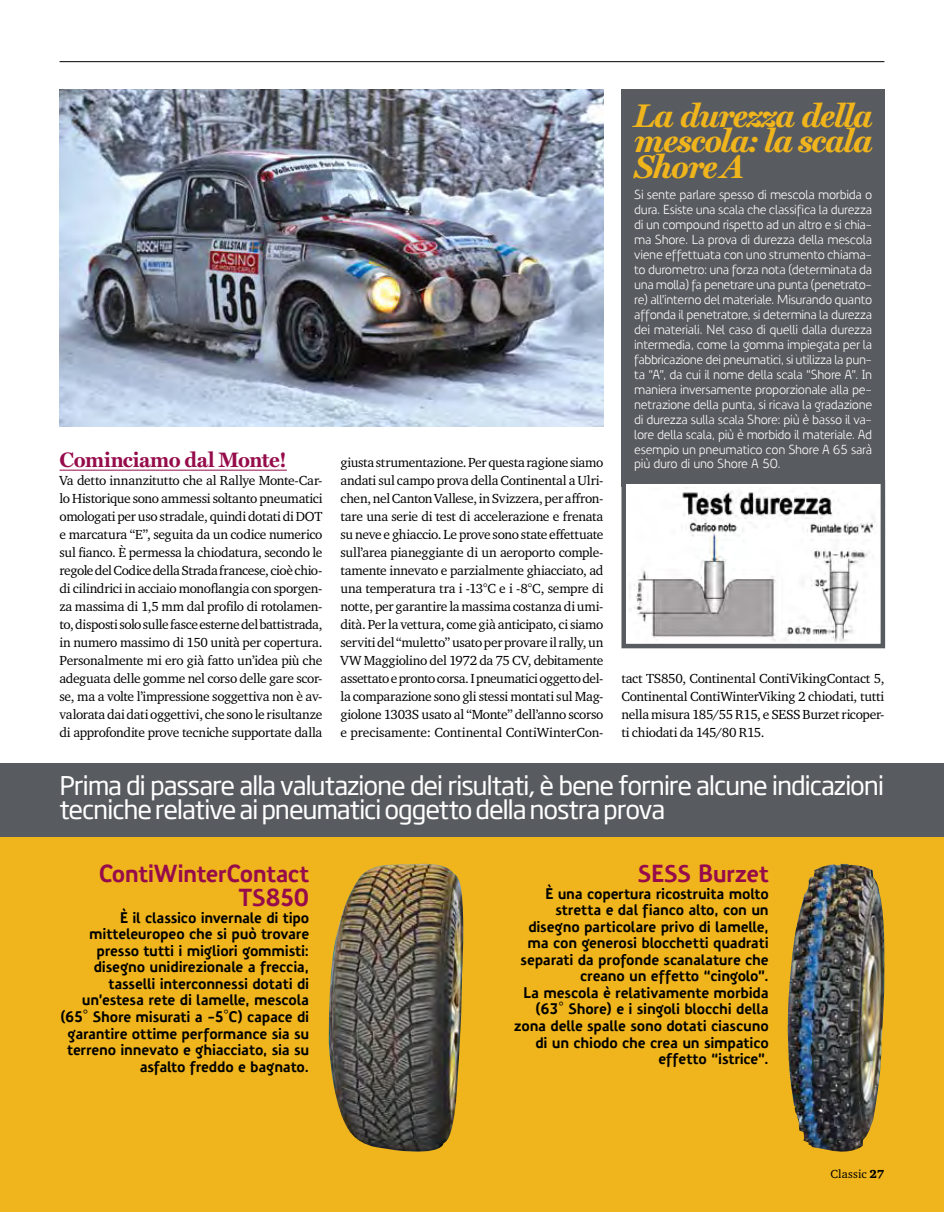
<style>
.page{position:relative;width:944px;height:1212px;background:#fff}
.page>*{position:absolute;margin:0;border:0;box-sizing:border-box;transform-origin:0 0}
.t1{font:italic 700 33px/25.5px "Miller Text";letter-spacing:-.03em;color:#f0b51c;text-align:justify}
.t2{font:25.5px/24px "Soho Gothic Pro";letter-spacing:-.045em;color:#fff}
.t3{font:700 24px/24px "Precious Sans";letter-spacing:-.02em;color:#960c4b;text-align:right}
.t4{font:700 21px "Miller Text";letter-spacing:-.015em;color:#960c4b}
.t5{font:700 15px/16.5px "Precious Sans";letter-spacing:-.015em;color:#000;text-align:right}
.t6{font:13.5px/18px "Charter ITC Std";letter-spacing:-.02em;color:#000;text-align:justify}
.t7{font:12.75px/15px "Precious Sans";letter-spacing:-.025em;color:#fff;text-align:justify}
.t8{font:12px "Charter ITC Std";letter-spacing:.015em;color:#000}
.s1{font-weight:900}
</style>
<div class="page">
<div style="left:0;top:763px;width:944px;height:449px;background:#f0b51c"></div>
<div style="left:0;top:763px;width:944px;height:74px;background:#585b5f"></div>
<hr style="left:60px;top:61px;width:824px;height:1px;background:#000">
<img style="left:328px;top:864px;width:136px;height:288px">
<img style="left:787px;top:864px;width:98px;height:288px">
<hr style="left:60px;top:470px;width:227px;height:1px;background:#960c4b">
<img style="left:60px;top:89px;width:543px;height:337px">
<div style="left:621px;top:89px;width:264px;height:403px;background:#585b5f"></div>
<div style="left:624px;top:482px;width:259px;height:164px;background:#fff"></div>
<img style="left:629px;top:491px;width:246px;height:151px">
<div style="left:621px;top:479px;width:264px;height:169px;border:4px solid #585b5f"></div>
<h3 class="t4" style="left:60px;top:448px;width:229px">Cominciamo dal Monte!</h3>
<p class="t6" style="left:60px;top:471px;width:264px">Va detto innanzitutto che al Rallye Monte-Car&shy;lo Historique sono ammessi soltanto pneumatici omologati per uso stradale, quindi dotati di DOT e marcatura “E”, seguita da un codice numerico sul fianco. È permessa la chiodatura, secondo le regole del Codice della Strada francese, cioè chio&shy;di cilindrici in acciaio monoflangia con sporgen&shy;za massima di 1,5 mm dal profilo di rotolamen&shy;to, disposti solo sulle fasce esterne del battistrada, in numero massimo di 150 unità per copertura.<br>Personalmente mi ero già fatto un’idea più che adeguata delle gomme nel corso delle gare scor&shy;se, ma a volte l’impressione soggettiva non è av&shy;valorata dai dati oggettivi, che sono le risultanze di approfondite prove tecniche supportate dalla</p>
<p class="t6" style="left:340px;top:453px;width:264px">giusta strumentazione. Per questa ragione siamo andati sul campo prova della Continental a Ulri&shy;chen, nel Canton Vallese, in Svizzera, per affron&shy;tare una serie di test di accelerazione e frenata su neve e ghiaccio. Le prove sono state effettuate sull’area pianeggiante di un aeroporto comple&shy;tamente innevato e parzialmente ghiacciato, ad una temperatura tra i -13°C e i -8°C, sempre di notte, per garantire la massima costanza di umi&shy;dità. Per la vettura, come già anticipato, ci siamo serviti del “muletto” usato per provare il rally, un VW Maggiolino del 1972 da 75 CV, debitamente assettato e pronto corsa. I pneumatici oggetto del&shy;la comparazione sono gli stessi montati sul Mag&shy;giolone 1303S usato al “Monte” dell’anno scorso e precisamente: Continental ContiWinterCon-</p>
<h1 class="t1" style="left:634px;top:102px;width:240px">La durezza della mescola: la scala Shore A</h1>
<p class="t7" style="left:634px;top:187px;width:240px">Si sente parlare spesso di mescola morbida o dura. Esiste una scala che classifica la durezza di un compound rispetto ad un altro e si chia&shy;ma Shore. La prova di durezza della mescola viene effettuata con uno strumento chiama&shy;to durometro: una forza nota (determinata da una molla) fa penetrare una punta (penetrato&shy;re) all’interno del materiale. Misurando quanto affonda il penetratore, si determina la durezza dei materiali. Nel caso di quelli dalla durezza intermedia, come la gomma impiegata per la fabbricazione dei pneumatici, si utilizza la pun&shy;ta “A”, da cui il nome della scala “Shore A”. In maniera inversamente proporzionale alla pe&shy;netrazione della punta, si ricava la gradazione di durezza sulla scala Shore: più è basso il va&shy;lore della scala, più è morbido il materiale. Ad esempio un pneumatico con Shore A 65 sarà più duro di uno Shore A 50.</p>
<p class="t6" style="left:621px;top:669px;width:264px">tact TS850, Continental ContiVikingContact 5, Continental ContiWinterViking 2 chiodati, tutti nella misura 185/55 R15, e SESS Burzet ricoper&shy;ti chiodati da 145/80 R15.</p>
<h2 class="t2" style="left:60px;top:772px;width:826px">Prima di passare alla valutazione dei risultati, è bene fornire alcune indicazioni tecniche relative ai pneumatici oggetto della nostra prova</h2>
<h3 class="t3" style="left:99px;top:862px;width:212px">ContiWinterContact<br>TS850</h3>
<p class="t5" style="left:60px;top:909px;width:251px">È il classico invernale di tipo mitteleuropeo che si può trovare presso tutti i migliori gommisti: disegno unidirezionale a freccia, tasselli interconnessi dotati di un’estesa rete di lamelle, mescola (65° Shore misurati a -5°C) capace di garantire ottime performance sia su terreno innevato e ghiacciato, sia su asfalto freddo e bagnato.</p>
<h3 class="t3" style="left:638px;top:862px;width:132px">SESS Burzet</h3>
<p class="t5" style="left:514px;top:885px;width:256px">È una copertura ricostruita molto stretta e dal fianco alto, con un disegno particolare privo di lamelle, ma con generosi blocchetti quadrati separati da profonde scanalature che creano un effetto “cingolo”.<br>La mescola è relativamente morbida (63° Shore) e i singoli blocchi della zona delle spalle sono dotati ciascuno di un chiodo che crea un simpatico effetto “istrice”.</p>
<p class="t8" style="left:830px;top:1167px;width:56px">Classic <span class="s1">27</span></p>
</div>
